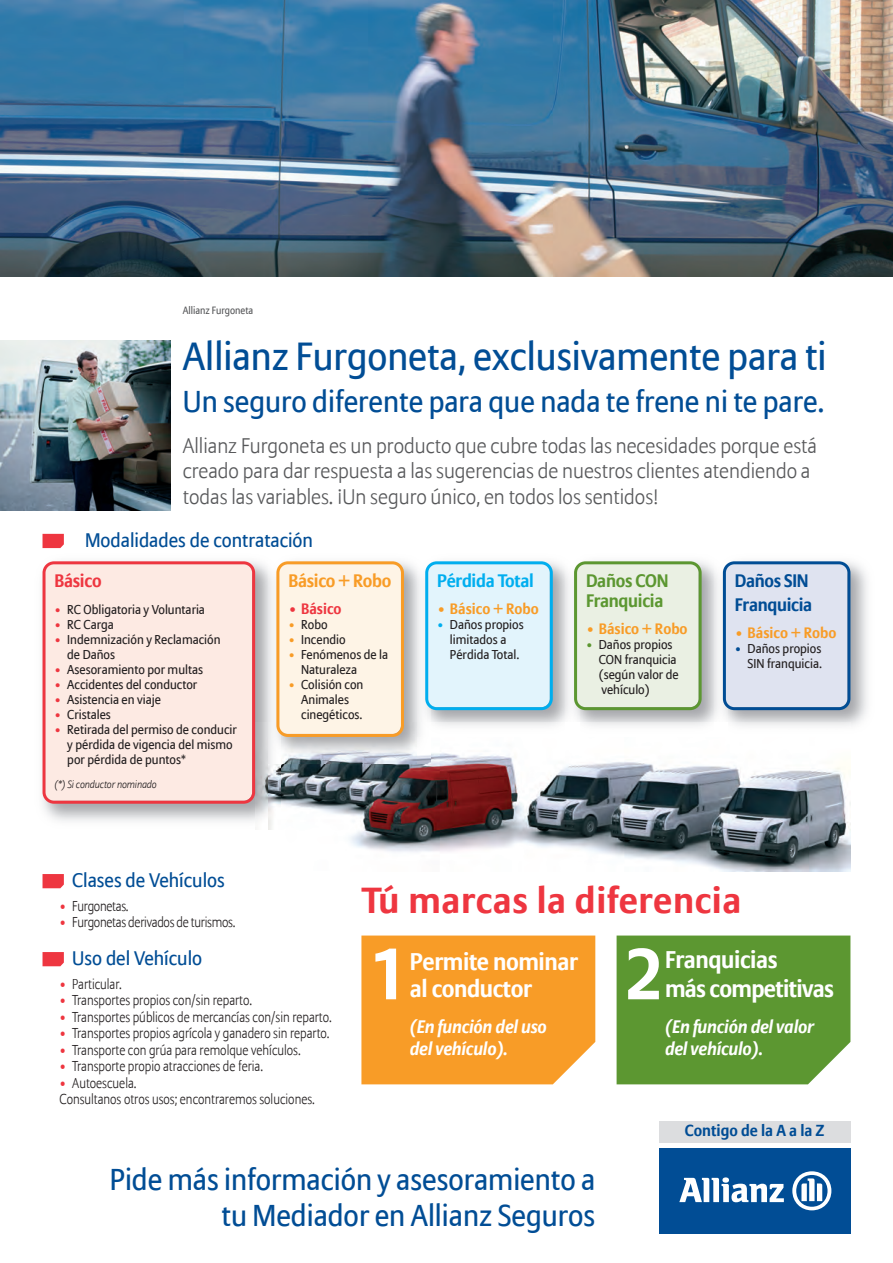
<style>
.page{position:relative;width:893px;height:1263px;background:#fff}
.page>*{position:absolute;margin:0;border:0;box-sizing:border-box;transform-origin:0 0}
.t1{font:700 72px "Allianz Sans";color:#fff}
.t2{font:39px "Allianz Sans";color:#014d95}
.t3{font:700 36px "Allianz Sans";letter-spacing:.015em;color:#ee3640;scale:1.05 1}
.t4{font:30px/36px "Allianz Sans";color:#014d95;text-align:right}
.t5{font:700 24px/27px "Allianz Sans";letter-spacing:-.015em;color:#fff}
.t6{font:300 21px/25.5px "Allianz Sans";color:#57585a}
.t7{font:19.5px "Allianz Sans";color:#014d95}
.t8{font:italic 700 18px/21.6px "Allianz Sans";letter-spacing:-.015em;color:#fff}
.t9{font:700 18px/19.5px "Allianz Sans";letter-spacing:-.015em;color:#5c9731}
.t10{font:700 18px/24px "Allianz Sans";letter-spacing:-.015em;color:#014d95}
.t11{font:700 18px "Allianz Sans";letter-spacing:-.015em;color:#00aeef}
.t12{font:700 18px "Allianz Sans";letter-spacing:-.015em;color:#f89c27}
.t13{font:700 18px "Allianz Sans";letter-spacing:-.015em;color:#ee3640}
.t14{font:700 15.9px "Allianz Sans";color:#014d95}
.t15{font:700 15px "Allianz Sans";color:#f89c27}
.t16{font:700 15px "Allianz Sans";color:#ee3640}
.t17{font:300 14.25px/16.5px "Allianz Sans";color:#231f20;scale:.9 1}
.t18{font:300 14.25px "Allianz Sans";letter-spacing:-.02em;color:#231f20;scale:.9 1}
.t19{font:12.75px/15px "Allianz Sans";color:#231f20}
.t20{font:italic 300 10.5px "Allianz Sans";letter-spacing:-.015em;color:#231f20}
.t21{font:10.5px "Allianz Sans";color:#57585a;scale:.95 1}
.s1{color:#ee3640}
.s2{color:#f89c27}
.s3{color:#00aeef}
.s4{color:#5c9731}
.s5{color:#014d95}
</style>
<div class="page">
<img style="left:268px;top:753px;width:582px;height:119px">
<img style="left:0;top:340px;width:170px;height:170px">
<img style="left:0;top:0;width:893px;height:276px">
<svg style="left:43px;top:534px;width:21px;height:14px"></svg>
<img style="left:42px;top:562px;width:239px;height:267px">
<div style="left:43px;top:561px;width:212px;height:243px;background:#fdeae3"></div>
<img style="left:281px;top:562px;width:136px;height:201px">
<img style="left:417px;top:736px;width:13px;height:27px">
<svg style="left:276px;top:561px;width:128px;height:176px;background:#fdecd7"></svg>
<svg style="left:417px;top:723px;width:4px;height:13px"></svg>
<svg style="left:425px;top:561px;width:128px;height:149px;background:#d2eefa"></svg>
<svg style="left:574px;top:561px;width:128px;height:149px;background:#dee8d5"></svg>
<img style="left:728px;top:562px;width:140px;height:164px">
<img style="left:728px;top:723px;width:122px;height:3px">
<img style="left:715px;top:571px;width:13px;height:148px">
<svg style="left:723px;top:561px;width:127px;height:149px;background:#cdd7e8"></svg>
<div style="left:361px;top:935px;width:234px;height:149px;background:#f89c27"></div>
<div style="left:617px;top:935px;width:233px;height:149px;background:#5c9731"></div>
<div style="left:659px;top:1148px;width:191px;height:85px;background:#014d95"></div>
<svg style="left:679px;top:1177px;width:105px;height:25px"></svg>
<svg style="left:792px;top:1171px;width:39px;height:39px"></svg>
<svg style="left:43px;top:874px;width:21px;height:14px"></svg>
<svg style="left:43px;top:952px;width:21px;height:14px"></svg>
<div style="left:659px;top:1121px;width:191px;height:22px;background:#dcdddf"></div>
<p class="t21" style="left:183px;top:306px;width:76px">Allianz Furgoneta</p>
<h2 class="t2" style="left:183px;top:340px;width:645px">Allianz Furgoneta, exclusivamente para ti</h2>
<h3 class="t4" style="left:183px;top:386px;width:643px">Un seguro diferente para que nada te frene ni te pare.</h3>
<h3 class="t6" style="left:183px;top:434px;width:636px">Allianz Furgoneta es un producto que cubre todas las necesidades porque está creado para dar respuesta a las sugerencias de nuestros clientes atendiendo a todas las variables. ¡Un seguro único, en todos los sentidos!</h3>
<h3 class="t7" style="left:85px;top:531px;width:229px">Modalidades de contratación</h3>
<h3 class="t13" style="left:55px;top:573px;width:49px">Básico</h3>
<p class="t19" style="left:55px;top:603px;width:152px"><span class="s1">•</span> RC Obligatoria y Voluntaria</p>
<p class="t19" style="left:55px;top:618px;width:61px"><span class="s1">•</span> RC Carga</p>
<p class="t19" style="left:67px;top:633px;width:155px;text-indent:-13px"><span class="s1">•</span> Indemnización y Reclamación de Daños</p>
<p class="t19" style="left:55px;top:663px;width:150px"><span class="s1">•</span> Asesoramiento por multas</p>
<p class="t19" style="left:55px;top:678px;width:144px"><span class="s1">•</span> Accidentes del conductor</p>
<p class="t19" style="left:55px;top:693px;width:108px"><span class="s1">•</span> Asistencia en viaje</p>
<p class="t19" style="left:55px;top:708px;width:58px"><span class="s1">•</span> Cristales</p>
<p class="t19" style="left:67px;top:723px;width:171px;text-indent:-13px"><span class="s1">•</span> Retirada del permiso de conducir y pérdida de vigencia del mismo por pérdida de puntos*</p>
<p class="t20" style="left:55px;top:780px;width:104px">(*) Si conductor nominado</p>
<h3 class="t12" style="left:288px;top:573px;width:104px">Básico + Robo</h3>
<p class="t16" style="left:288px;top:603px;width:55px">• Básico</p>
<p class="t19" style="left:288px;top:618px;width:41px"><span class="s2">•</span> Robo</p>
<p class="t19" style="left:288px;top:633px;width:59px"><span class="s2">•</span> Incendio</p>
<p class="t19" style="left:301px;top:648px;width:89px;text-indent:-13px"><span class="s2">•</span> Fenómenos de la<br>Naturaleza</p>
<p class="t19" style="left:301px;top:678px;width:64px;text-indent:-13px"><span class="s2">•</span> Colisión con<br>Animales cinegéticos.</p>
<h3 class="t11" style="left:437px;top:573px;width:98px">Pérdida Total</h3>
<p class="t15" style="left:437px;top:603px;width:103px">• Básico + Robo</p>
<p class="t19" style="left:450px;top:618px;width:75px;text-indent:-13px"><span class="s3">•</span> Daños propios limitados a<br>Pérdida Total.</p>
<h3 class="t9" style="left:586px;top:573px;width:84px">Daños CON<br>Franquicia</h3>
<p class="t15" style="left:586px;top:622px;width:103px">• Básico + Robo</p>
<p class="t19" style="left:599px;top:638px;width:81px;text-indent:-13px"><span class="s4">•</span> Daños propios<br>CON franquicia (según valor de vehículo)</p>
<h3 class="t10" style="left:735px;top:570px;width:79px">Daños SIN<br>Franquicia</h3>
<p class="t15" style="left:735px;top:627px;width:103px">• Básico + Robo</p>
<p class="t19" style="left:735px;top:642px;width:89px;text-align:right"><span class="s5">•</span> Daños propios<br>SIN franquicia.</p>
<h3 class="t7" style="left:72px;top:872px;width:154px">Clases de Vehículos</h3>
<p class="t18" style="left:60px;top:900px;width:78px"><span class="s1">•</span> Furgonetas.</p>
<p class="t18" style="left:60px;top:916px;width:197px"><span class="s1">•</span> Furgonetas derivados de turismos.</p>
<h3 class="t7" style="left:72px;top:950px;width:131px">Uso del Vehículo</h3>
<p class="t17" style="left:60px;top:977px;width:71px"><span class="s1">•</span> Particular.</p>
<p class="t17" style="left:60px;top:993px;width:215px"><span class="s1">•</span> Transportes propios con/sin reparto.</p>
<p class="t17" style="left:60px;top:1010px;width:304px"><span class="s1">•</span> Transportes públicos de mercancías con/sin reparto.</p>
<p class="t17" style="left:60px;top:1026px;width:301px"><span class="s1">•</span> Transportes propios agrícola y ganadero sin reparto.</p>
<p class="t17" style="left:60px;top:1043px;width:269px"><span class="s1">•</span> Transporte con grúa para remolque vehículos.</p>
<p class="t17" style="left:60px;top:1059px;width:228px"><span class="s1">•</span> Transporte propio atracciones de feria.</p>
<p class="t17" style="left:60px;top:1076px;width:285px"><span class="s1">•</span> Autoescuela.<br>Consultanos otros usos; encontraremos soluciones.</p>
<h3 class="t3" style="left:361px;top:885px;width:363px">Tú marcas la diferencia</h3>
<h1 class="t1" style="left:624px;top:944px;width:41px">2</h1>
<h1 class="t1" style="left:369px;top:944px;width:41px">1</h1>
<h3 class="t5" style="left:665px;top:947px;width:171px;line-height:28.8px">Franquicias<br>más competitivas</h3>
<h3 class="t8" style="left:665px;top:1017px;width:151px">(En función del valor del vehículo).</h3>
<h3 class="t5" style="left:410px;top:950px;width:170px">Permite nominar al conductor</h3>
<h3 class="t8" style="left:410px;top:1017px;width:139px">(En función del uso del vehículo).</h3>
<p class="t14" style="left:685px;top:1124px;width:141px">Contigo de la A a la Z</p>
<h3 class="t4" style="left:110px;top:1164px;width:487px">Pide más información y asesoramiento a tu Mediador en Allianz Seguros</h3>
</div>
